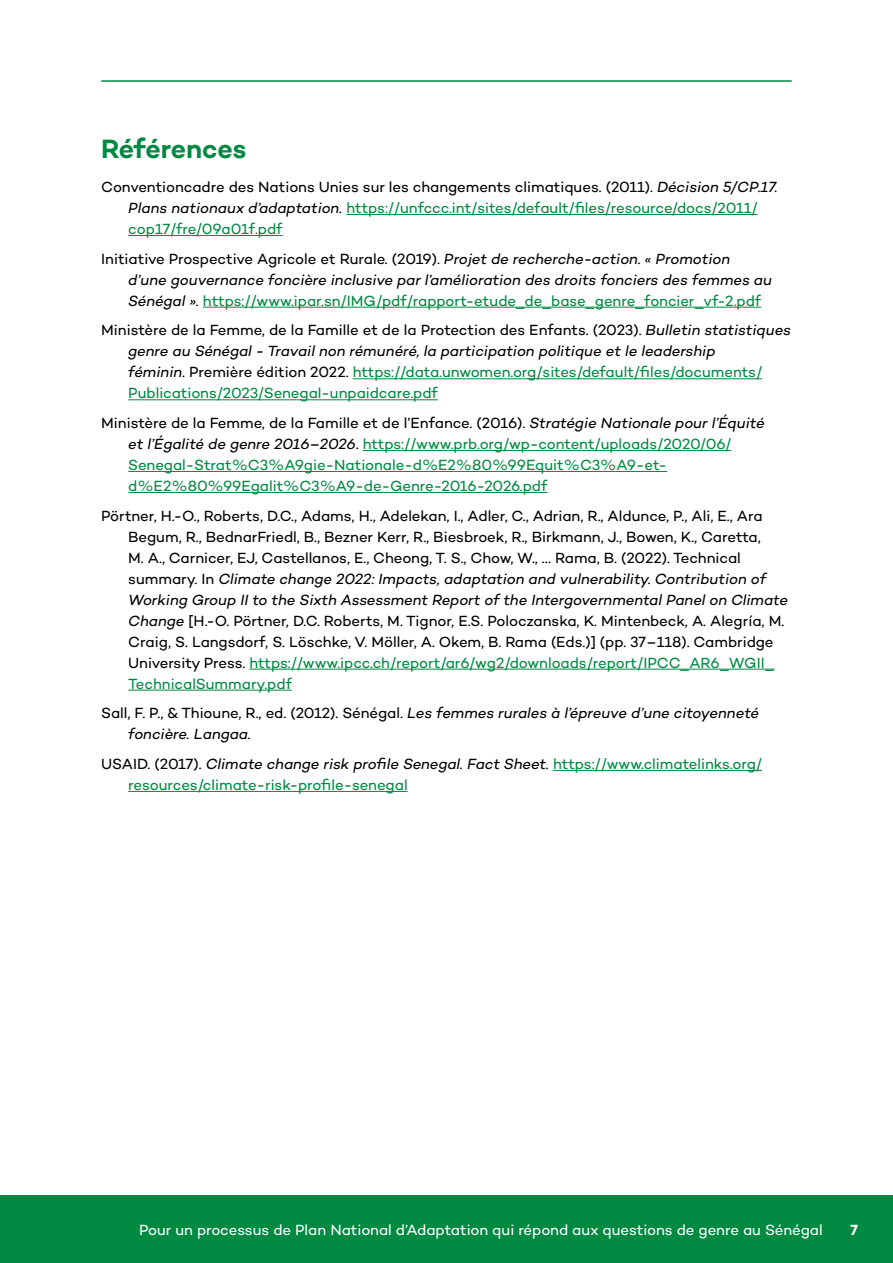
<style>
.page{position:relative;width:893px;height:1263px;background:#fff}
.page>*{position:absolute;margin:0;border:0;box-sizing:border-box;transform-origin:0 0}
.t1{font:600 27px "Campton";letter-spacing:-.01em;color:#008941}
.t2{font:15px/21px "Campton";letter-spacing:-.005em;color:#000}
.t3{font:italic 15px/21px "Campton";letter-spacing:-.005em;color:#000}
.t4{font:15px/21px "Campton";letter-spacing:-.005em;color:#008941}
.t5{font:15px "Campton";letter-spacing:-.005em;color:#fff}
.t6{font:600 15px "Campton";color:#fff}
.s1{color:#000}
.s2{font-style:italic;color:#000}
.s3{font-style:normal}
.s4{font-style:normal;color:#008941}
.s5{font-style:italic}
.s6{color:#008941}
</style>
<div class="page">
<hr style="left:101px;top:80px;width:691px;height:2px;background:#008941">
<div style="left:0;top:1195px;width:893px;height:68px;background:#008941"></div>
<hr style="left:346px;top:214px;width:411px;height:1px;background:#008941">
<hr style="left:128px;top:235px;width:155px;height:1px;background:#008941">
<hr style="left:203px;top:307px;width:558px;height:1px;background:#008941">
<hr style="left:353px;top:378px;width:409px;height:1px;background:#008941">
<hr style="left:128px;top:399px;width:310px;height:1px;background:#008941">
<hr style="left:363px;top:450px;width:368px;height:1px;background:#008941">
<hr style="left:128px;top:471px;width:539px;height:1px;background:#008941">
<hr style="left:128px;top:492px;width:419px;height:1px;background:#008941">
<hr style="left:249px;top:669px;width:525px;height:1px;background:#008941">
<hr style="left:128px;top:690px;width:164px;height:1px;background:#008941">
<hr style="left:553px;top:770px;width:209px;height:1px;background:#008941">
<hr style="left:128px;top:791px;width:280px;height:1px;background:#008941">
<h1 class="t1" style="left:101px;top:131px;width:147px">Références</h1>
<p class="t4" style="left:128px;top:176px;width:651px;text-indent:-27px"><span class="s1">Conventioncadre des Nations Unies sur les changements climatiques. (2011).</span> <span class="s2">Décision 5/CP.17.<br>Plans nationaux d’adaptation.</span> https://unfccc.int/sites/default/files/resource/docs/2011/ cop17/fre/09a01f.pdf</p>
<p class="t3" style="left:128px;top:248px;width:645px;text-indent:-27px"><span class="s3">Initiative Prospective Agricole et Rurale. (2019).</span> Projet de recherche-action. « Promotion d’une gouvernance foncière inclusive par l’amélioration des droits fonciers des femmes au<br>Sénégal ». <span class="s4">https://www.ipar.sn/IMG/pdf/rapport-etude_de_base_genre_foncier_vf-2.pdf</span></p>
<p class="t3" style="left:128px;top:319px;width:664px;text-indent:-27px"><span class="s3">Ministère de la Femme, de la Famille et de la Protection des Enfants. (2023).</span> Bulletin statistiques genre au Sénégal - Travail non rémunéré, la participation politique et le leadership<br>féminin<span class="s3">. Première édition 2022.</span> <span class="s4">https://data.unwomen.org/sites/default/files/documents/ Publications/2023/Senegal-unpaidcare.pdf</span></p>
<p class="t4" style="left:128px;top:412px;width:638px;text-indent:-27px"><span class="s1">Ministère de la Femme, de la Famille et de l’Enfance. (2016).</span> <span class="s2">Stratégie Nationale pour l’Équité et l’Égalité de genre 2016–2026</span><span class="s1">.</span> https://www.prb.org/wp-content/uploads/2020/06/ Senegal-Strat%C3%A9gie-Nationale-d%E2%80%99Equit%C3%A9-et&shy;d%E2%80%99Egalit%C3%A9-de-Genre-2016-2026.pdf</p>
<p class="t2" style="left:128px;top:505px;width:661px;text-indent:-27px">Pörtner, H.-O., Roberts, D.C., Adams, H., Adelekan, I., Adler, C., Adrian, R., Aldunce, P., Ali, E., Ara Begum, R., BednarFriedl, B., Bezner Kerr, R., Biesbroek, R., Birkmann, J., Bowen, K., Caretta,<br>M. A., Carnicer, EJ, Castellanos, E., Cheong, T. S., Chow, W., … Rama, B. (2022). Technical summary. In <span class="s5">Climate change 2022: Impacts, adaptation and vulnerability. Contribution of Working Group II to the Sixth Assessment Report of the Intergovernmental Panel on Climate Change</span> [H.-O. Pörtner, D.C. Roberts, M. Tignor, E.S. Poloczanska, K. Mintenbeck, A. Alegría, M.<br>Craig, S. Langsdorf, S. Löschke, V. Möller, A. Okem, B. Rama (Eds.)] (pp. 37–118). Cambridge University Press. <span class="s6">https://www.ipcc.ch/report/ar6/wg2/downloads/report/IPCC_AR6_WGII_ TechnicalSummary.pdf</span></p>
<p class="t3" style="left:128px;top:702px;width:632px;text-indent:-27px"><span class="s3">Sall, F. P., &amp; Thioune, R., ed. (2012). Sénégal.</span> Les femmes rurales à l’épreuve d’une citoyenneté foncière. Langaa.</p>
<p class="t4" style="left:128px;top:753px;width:635px;text-indent:-27px"><span class="s1">USAID. (2017).</span> <span class="s2">Climate change risk profile Senegal. Fact Sheet.</span> https://www.climatelinks.org/ resources/climate-risk-profile-senegal</p>
<p class="t5" style="left:139px;top:1220px;width:685px">Pour un processus de Plan National d’Adaptation qui répond aux questions de genre au Sénégal</p>
<p class="t6" style="left:850px;top:1220px;width:9px">7</p>
</div>
